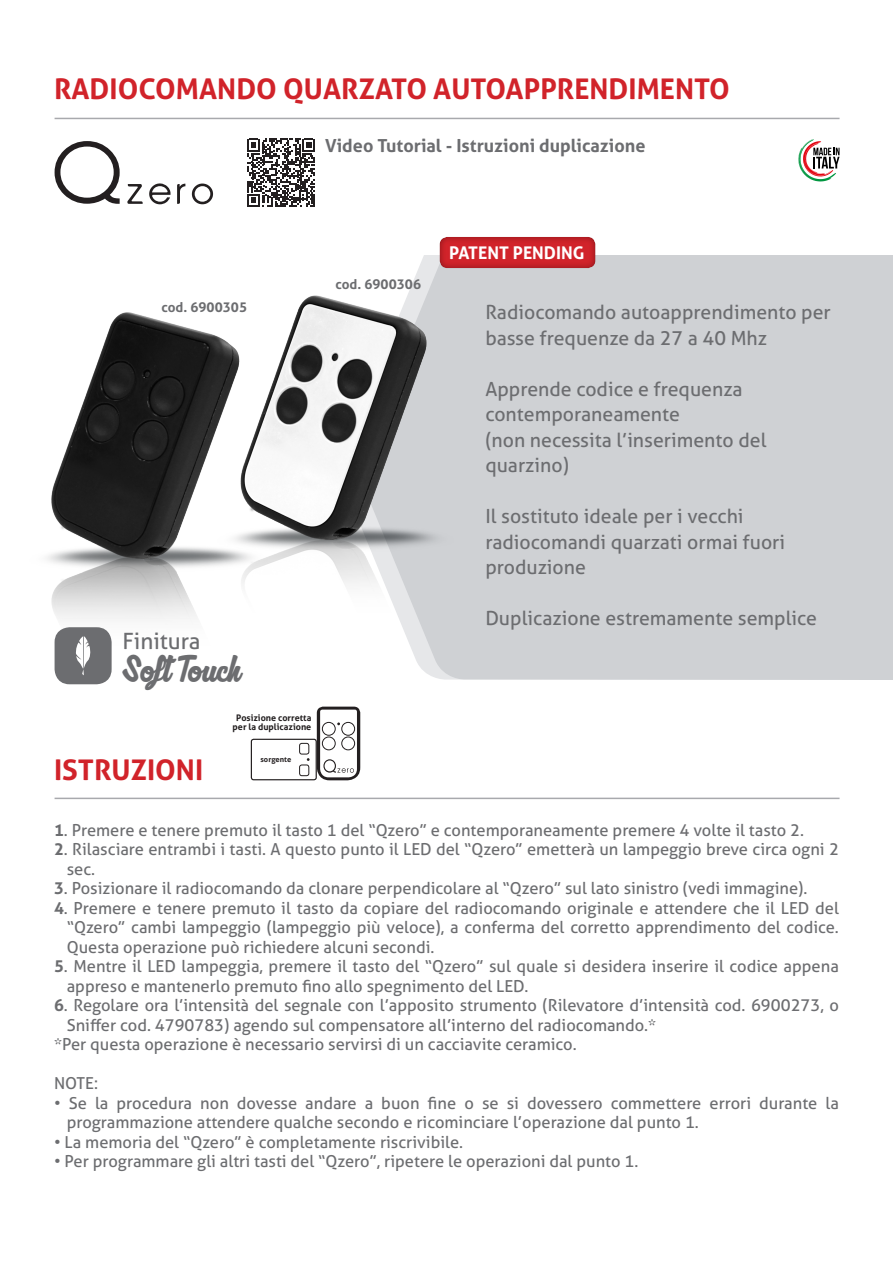
<style>
.page{position:relative;width:893px;height:1263px;background:#fff}
.page>*{position:absolute;margin:0;border:0;box-sizing:border-box;transform-origin:0 0}
.t1{font:39px "Authentic Ratatouille";color:#6c6d70}
.t2{font:700 28.5px "Aller";color:#d1232a}
.t3{font:22.5px "Aller";color:#6c6d70}
.t4{font:19.5px/25.5px "Aller";color:#6c6d70}
.t5{font:700 18px "Aller";color:#6c6d70}
.t6{font:700 17.4px "Aller";color:#fff}
.t7{font:16.5px/19.5px "Aller";color:#6c6d70}
.t8{font:700 13.5px "Aller";color:#6c6d70}
.t9{font:700 9px/9px "Aller";color:#231f20;text-align:center}
.t10{font:700 7.5px "Aller";color:#231f20}
.s1{font-weight:700}
</style>
<div class="page">
<div style="left:410px;top:255px;width:483px;height:425px;background:#cfd1d4"></div>
<svg style="left:55px;top:141px;width:65px;height:63px"></svg>
<svg style="left:127px;top:183px;width:86px;height:21px"></svg>
<hr style="left:55px;top:118px;width:784px;height:1px;background:#a8a9ad">
<img style="left:47px;top:312px;width:150px;height:368px">
<svg style="left:798px;top:139px;width:41px;height:42px"></svg>
<div style="left:55px;top:627px;width:57px;height:57px;background:#6c6d70;border-radius:15px"></div>
<svg style="left:76px;top:636px;width:15px;height:39px"></svg>
<div style="left:438px;top:237px;width:173px;height:31px;background:#231f20;opacity:.5"></div>
<svg style="left:247px;top:139px;width:68px;height:68px"></svg>
<img style="left:197px;top:284px;width:283px;height:361px">
<svg style="left:317px;top:707px;width:43px;height:73px"></svg>
<div style="left:251px;top:739px;width:66px;height:41px;border:1px solid #231f20;border-radius:2px"></div>
<div style="left:299px;top:743px;width:10px;height:11px;border:1px solid #231f20;border-radius:2px"></div>
<div style="left:299px;top:765px;width:10px;height:11px;border:1px solid #231f20;border-radius:2px"></div>
<hr style="left:55px;top:798px;width:784px;height:1px;background:#a8a9ad">
<p class="t2" style="left:54px;top:71px;width:677px">RADIOCOMANDO QUARZATO AUTOAPPRENDIMENTO</p>
<p class="t5" style="left:325px;top:135px;width:322px">Video Tutorial - Istruzioni duplicazione</p>
<p class="t8" style="left:162px;top:299px;width:87px">cod. 6900305</p>
<p class="t8" style="left:336px;top:276px;width:87px">cod. 6900306</p>
<p class="t3" style="left:123px;top:627px;width:80px">Finitura</p>
<p class="t1" style="left:123px;top:650px;width:120px">Soft Touch</p>
<p class="t2" style="left:54px;top:752px;width:151px">ISTRUZIONI</p>
<p class="t9" style="left:233px;top:713px;width:80px">Posizione corretta per la duplicazione</p>
<p class="t10" style="left:261px;top:755px;width:32px">sorgente</p>
<p class="t6" style="left:449px;top:242px;width:137px">PATENT PENDING</p>
<p class="t4" style="left:485px;top:299px;width:347px">Radiocomando autoapprendimento per basse frequenze da 27 a 40 Mhz</p>
<p class="t4" style="left:485px;top:376px;width:259px">Apprende codice e frequenza contemporaneamente</p>
<p class="t4" style="left:485px;top:427px;width:283px">(non necessita l’inserimento del quarzino)</p>
<p class="t4" style="left:485px;top:503px;width:301px">Il sostituto ideale per i vecchi radiocomandi quarzati ormai fuori produzione</p>
<p class="t4" style="left:485px;top:605px;width:333px">Duplicazione estremamente semplice</p>
<p class="t7" style="left:54px;top:820px;width:752px"><span class="s1">1</span>. Premere e tenere premuto il tasto 1 del “Qzero” e contemporaneamente premere 4 volte il tasto 2.</p>
<p class="t7" style="left:67px;top:839px;width:774px;text-indent:-13px"><span class="s1">2</span>. Rilasciare entrambi i tasti. A questo punto il LED del “Qzero” emetterà un lampeggio breve circa ogni 2 sec.</p>
<p class="t7" style="left:54px;top:878px;width:755px"><span class="s1">3</span>. Posizionare il radiocomando da clonare perpendicolare al “Qzero” sul lato sinistro (vedi immagine).</p>
<p class="t7" style="left:67px;top:898px;width:774px;text-align:justify;text-indent:-13px"><span class="s1">4</span>. Premere e tenere premuto il tasto da copiare del radiocomando originale e attendere che il LED del “Qzero” cambi lampeggio (lampeggio più veloce), a conferma del corretto apprendimento del codice.<br>Questa operazione può richiedere alcuni secondi.</p>
<p class="t7" style="left:67px;top:956px;width:774px;text-indent:-13px"><span class="s1">5</span>. Mentre il LED lampeggia, premere il tasto del “Qzero” sul quale si desidera inserire il codice appena appreso e mantenerlo premuto fino allo spegnimento del LED.</p>
<p class="t7" style="left:67px;top:995px;width:774px;text-indent:-13px"><span class="s1">6</span>. Regolare ora l’intensità del segnale con l’apposito strumento (Rilevatore d’intensità cod. 6900273, o<br>Sniffer cod. 4790783) agendo sul compensatore all’interno del radiocomando.*</p>
<p class="t7" style="left:54px;top:1034px;width:524px">*Per questa operazione è necessario servirsi di un cacciavite ceramico.</p>
<p class="t7" style="left:54px;top:1073px;width:46px">NOTE:</p>
<p class="t7" style="left:67px;top:1093px;width:774px;text-indent:-13px">• Se la procedura non dovesse andare a buon fine o se si dovessero commettere errori durante la programmazione attendere qualche secondo e ricominciare l’operazione dal punto 1.</p>
<p class="t7" style="left:54px;top:1132px;width:411px">• La memoria del “Qzero” è completamente riscrivibile.</p>
<p class="t7" style="left:54px;top:1151px;width:586px">• Per programmare gli altri tasti del “Qzero”, ripetere le operazioni dal punto 1.</p>
</div>
